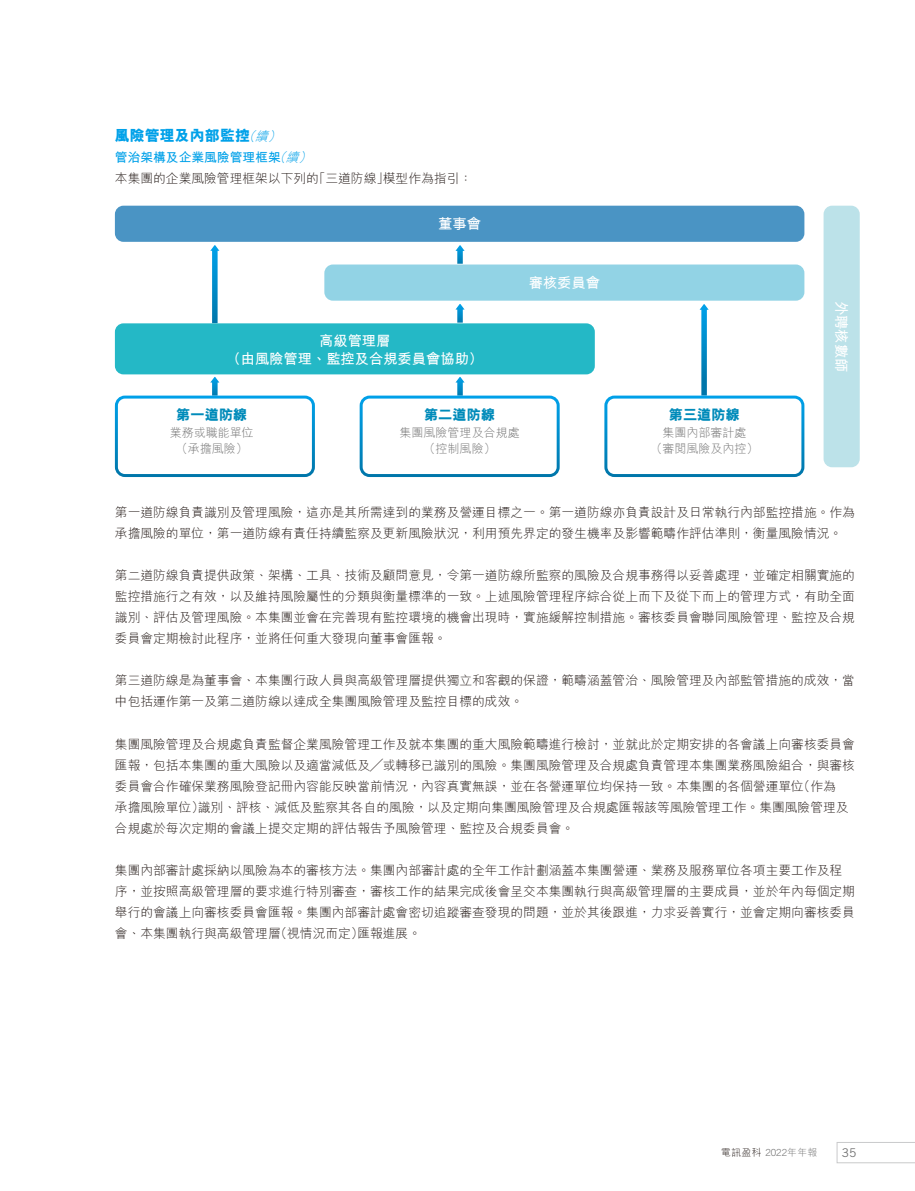
<style>
.page{position:relative;width:915px;height:1191px;background:#fff}
.page>*{position:absolute;margin:0;border:0;box-sizing:border-box;transform-origin:0 0}
.t1{font:800 15px "M Hei HK";color:#00a1e9}
.t2{font:700 14.25px/18px "M Hei HK";color:#fff;text-align:center}
.t3{font:800 14.25px "M Hei HK";color:#008bba}
.t4{font:300 12.75px/21px "M Hei HK";color:#231916}
.t5{font:300 12px/16.5px "M Hei HK";color:#727272;text-align:center}
.t6{font:12px "Trade Gothic LT Std";color:#727272}
.t7{font:300 9.75px "M Hei HK";letter-spacing:.05em;color:#231916}
.s1{font-weight:300;font-style:italic;font-size:12.75px}
.s2{font-weight:700;color:#00a1e9}
.s3{font-style:italic;color:#00a1e9}
.s4{font-family:"Trade Gothic LT Std";color:#727272}
.s5{color:#727272}
</style>
<div class="page">
<svg style="left:836px;top:1142px;width:78px;height:21px"></svg>
<svg style="left:210px;top:245px;width:9px;height:78px"></svg>
<svg style="left:699px;top:304px;width:9px;height:91px"></svg>
<svg style="left:455px;top:245px;width:9px;height:19px"></svg>
<svg style="left:455px;top:304px;width:9px;height:19px"></svg>
<svg style="left:455px;top:377px;width:9px;height:18px"></svg>
<svg style="left:210px;top:377px;width:9px;height:18px"></svg>
<div style="left:115px;top:206px;width:689px;height:36px;background:#4a94c4;border-radius:9px"></div>
<div style="left:823px;top:206px;width:36px;height:261px;background:#bce2e9;border-radius:9px"></div>
<div style="left:324px;top:264px;width:480px;height:37px;background:#92d3e5;border-radius:9px"></div>
<div style="left:115px;top:323px;width:479px;height:51px;background:#24b8c6;border-radius:9px"></div>
<div style="left:115px;top:395px;width:200px;height:82px;border:3px solid #fff;border-radius:9px"></div>
<div style="left:359px;top:395px;width:200px;height:82px;border:3px solid #fff;border-radius:9px"></div>
<div style="left:604px;top:395px;width:200px;height:82px;border:3px solid #fff;border-radius:9px"></div>
<p class="t1" style="left:115px;top:125px;width:172px">風險管理及內部監控<span class="s1">（續）</span></p>
<p class="t4" style="left:115px;top:147px;width:358px"><span class="s2">管治架構及企業風險管理框架</span><span class="s3">（續）<br></span>本集團的企業風險管理框架以下列的「三道防線」模型作為指引：</p>
<p class="t2" style="left:438px;top:214px;width:44px">董事會</p>
<p class="t2" style="left:528px;top:273px;width:73px">審核委員會</p>
<p class="t2" style="left:226px;top:331px;width:258px">高級管理層<br>（由風險管理、監控及合規委員會協助）</p>
<p class="t3" style="left:176px;top:405px;width:73px">第一道防線</p>
<p class="t5" style="left:170px;top:423px;width:85px">業務或職能單位（承擔風險）</p>
<p class="t3" style="left:424px;top:405px;width:73px">第二道防線</p>
<p class="t5" style="left:399px;top:423px;width:121px">集團風險管理及合規處（控制風險）</p>
<p class="t3" style="left:668px;top:405px;width:73px">第三道防線</p>
<p class="t5" style="left:650px;top:423px;width:109px">集團內部審計處<br>（審閱風險及內控）</p>
<p class="t2" style="left:851px;top:301px;width:73px;rotate:90deg">外聘核數師</p>
<p class="t4" style="left:115px;top:502px;width:741px">第一道防線負責識別及管理風險，這亦是其所需達到的業務及營運目標之一。第一道防線亦負責設計及日常執行內部監控措施。作為承擔風險的單位，第一道防線有責任持續監察及更新風險狀況，利用預先界定的發生機率及影響範疇作評估準則，衡量風險情況。</p>
<p class="t4" style="left:115px;top:565px;width:741px;text-align:justify">第二道防線負責提供政策、架構、工具、技術及顧問意見，令第一道防線所監察的風險及合規事務得以妥善處理，並確定相關實施的監控措施行之有效，以及維持風險屬性的分類與衡量標準的一致。上述風險管理程序綜合從上而下及從下而上的管理方式，有助全面識別、評估及管理風險。本集團並會在完善現有監控環境的機會出現時，實施緩解控制措施。審核委員會聯同風險管理、監控及合規委員會定期檢討此程序，並將任何重大發現向董事會匯報。</p>
<p class="t4" style="left:115px;top:670px;width:741px">第三道防線是為董事會、本集團行政人員與高級管理層提供獨立和客觀的保證，範疇涵蓋管治、風險管理及內部監管措施的成效，當中包括運作第一及第二道防線以達成全集團風險管理及監控目標的成效。</p>
<p class="t4" style="left:115px;top:733px;width:741px">集團風險管理及合規處負責監督企業風險管理工作及就本集團的重大風險範疇進行檢討，並就此於定期安排的各會議上向審核委員會匯報，包括本集團的重大風險以及適當減低及╱或轉移已識別的風險。集團風險管理及合規處負責管理本集團業務風險組合，與審核委員會合作確保業務風險登記冊內容能反映當前情況，內容真實無誤，並在各營運單位均保持一致。本集團的各個營運單位（作為<br>承擔風險單位）識別、評核、減低及監察其各自的風險，以及定期向集團風險管理及合規處匯報該等風險管理工作。集團風險管理及合規處於每次定期的會議上提交定期的評估報告予風險管理、監控及合規委員會。</p>
<p class="t4" style="left:115px;top:859px;width:741px">集團內部審計處採納以風險為本的審核方法。集團內部審計處的全年工作計劃涵蓋本集團營運、業務及服務單位各項主要工作及程序，並按照高級管理層的要求進行特別審查，審核工作的結果完成後會呈交本集團執行與高級管理層的主要成員，並於年內每個定期舉行的會議上向審核委員會匯報。集團內部審計處會密切追蹤審查發現的問題，並於其後跟進，力求妥善實行，並會定期向審核委員會、本集團執行與高級管理層（視情況而定）匯報進展。</p>
<p class="t7" style="left:721px;top:1145px;width:98px">電訊盈科 <span class="s4">2022</span><span class="s5">年年報</span></p>
<p class="t6" style="left:841px;top:1145px;width:16px">35</p>
</div>
